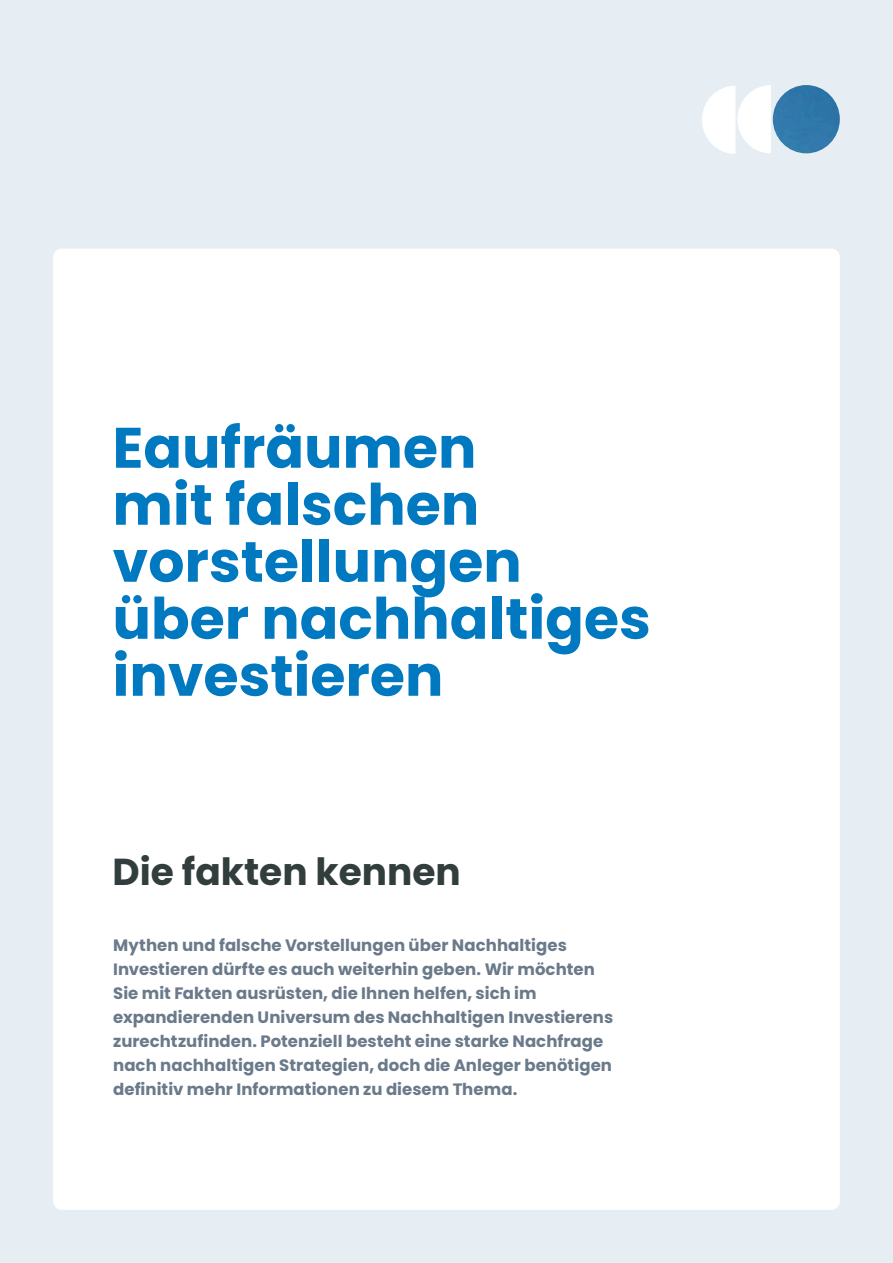
<style>
.page{position:relative;width:893px;height:1263px;background:#e7eef3}
.page>*{position:absolute;margin:0;border:0;box-sizing:border-box;transform-origin:0 0}
.t1{font:700 57px/57px "Poppins";color:#0079c1}
.t2{font:700 37.5px "Poppins";color:#323d3e}
.t3{font:700 16.5px/24px "Poppins";letter-spacing:.005em;color:#6a7a8a}
</style>
<div class="page">
<div style="left:53px;top:249px;width:787px;height:961px;background:#fff;border-radius:9px"></div>
<img style="left:773px;top:85px;width:67px;height:68px">
<svg style="left:702px;top:85px;width:69px;height:69px"></svg>
<h1 class="t1" style="left:113px;top:420px;width:540px">Eaufräumen<br>mit falschen vorstellungen über nachhaltiges investieren</h1>
<h2 class="t2" style="left:113px;top:850px;width:350px">Die fakten kennen</h2>
<p class="t3" style="left:113px;top:933px;width:502px">Mythen und falsche Vorstellungen über Nachhaltiges Investieren dürfte es auch weiterhin geben. Wir möchten Sie mit Fakten ausrüsten, die Ihnen helfen, sich im expandierenden Universum des Nachhaltigen Investierens zurechtzufinden. Potenziell besteht eine starke Nachfrage nach nachhaltigen Strategien, doch die Anleger benötigen definitiv mehr Informationen zu diesem Thema.</p>
</div>
